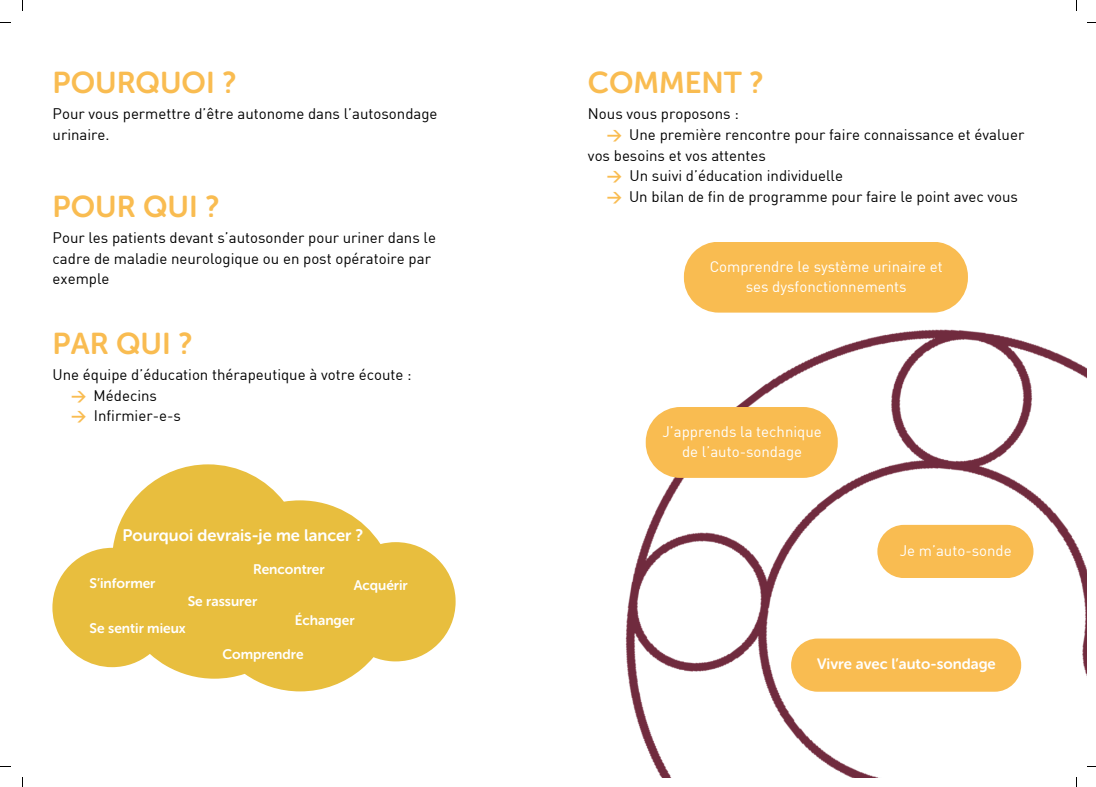
<style>
.page{position:relative;width:1096px;height:787px;background:#fff}
.page>*{position:absolute;margin:0;border:0;box-sizing:border-box;transform-origin:0 0}
.t1{font:30px "Museo Sans Rounded 700";color:#f9bc51}
.t2{font:16.62px "Museo Sans Rounded 700";color:#fff}
.t3{font:15px/20.6px "DIN";color:#000}
.t4{font:15px/20.6px "DIN";color:#fff;text-align:center}
.t5{font:15px "Museo Sans Rounded 700";color:#fff}
.t6{font:13.88px "Museo Sans Rounded 700";color:#fff}
.s1{font-weight:700;color:#f9bc51}
</style>
<div class="page">
<svg style="left:52px;top:464px;width:403px;height:227px;fill:#e8be3e"></svg>
<img style="left:625px;top:269px;width:461px;height:509px">
<div style="left:683px;top:242px;width:284px;height:71px;background:#f9bc51"></div>
<svg style="left:645px;top:407px;width:192px;height:71px;background:#f9c15e"></svg>
<div style="left:877px;top:525px;width:156px;height:53px;background:#f9bc51;border-radius:27px"></div>
<div style="left:791px;top:638px;width:230px;height:54px;background:#f9bc51;border-radius:27px"></div>
<p class="t1" style="left:53px;top:65px;width:185px">POURQUOI ?</p>
<p class="t3" style="left:53px;top:103px;width:386px">Pour vous permettre d’être autonome dans l’autosondage urinaire.</p>
<p class="t1" style="left:53px;top:189px;width:168px">POUR QUI ?</p>
<p class="t3" style="left:53px;top:227px;width:385px">Pour les patients devant s’autosonder pour uriner dans le cadre de maladie neurologique ou en post opératoire par exemple</p>
<p class="t1" style="left:53px;top:326px;width:141px">PAR QUI ?</p>
<p class="t3" style="left:53px;top:364px;width:360px">Une équipe d’éducation thérapeutique à votre écoute :</p>
<p class="t3" style="left:71px;top:385px;width:87px"><span class="s1">&gt;</span> Médecins</p>
<p class="t3" style="left:71px;top:405px;width:111px"><span class="s1">&gt;</span> Infirmier-e-s</p>
<p class="t2" style="left:122px;top:525px;width:242px">Pourquoi devrais-je me lancer ?</p>
<p class="t6" style="left:90px;top:575px;width:67px">S’informer</p>
<p class="t6" style="left:253px;top:561px;width:73px">Rencontrer</p>
<p class="t6" style="left:353px;top:577px;width:56px">Acquérir</p>
<p class="t6" style="left:295px;top:612px;width:61px">Échanger</p>
<p class="t6" style="left:222px;top:646px;width:83px">Comprendre</p>
<p class="t6" style="left:188px;top:593px;width:71px">Se rassurer</p>
<p class="t6" style="left:90px;top:620px;width:98px">Se sentir mieux</p>
<p class="t1" style="left:588px;top:65px;width:177px">COMMENT ?</p>
<p class="t3" style="left:588px;top:103px;width:152px">Nous vous proposons :</p>
<p class="t3" style="left:588px;top:124px;width:438px;text-indent:19px"><span class="s1">&gt;</span> Une première rencontre pour faire connaissance et évaluer vos besoins et vos attentes</p>
<p class="t3" style="left:606px;top:165px;width:238px"><span class="s1">&gt;</span> Un suivi d’éducation individuelle</p>
<p class="t3" style="left:606px;top:186px;width:413px"><span class="s1">&gt;</span> Un bilan de fin de programme pour faire le point avec vous</p>
<p class="t4" style="left:709px;top:255px;width:234px">Comprendre le système urinaire et ses dysfonctionnements</p>
<p class="t4" style="left:662px;top:421px;width:161px">J’apprends la technique de l’auto-sondage</p>
<p class="t4" style="left:899px;top:540px;width:113px">Je m’auto-sonde</p>
<p class="t5" style="left:817px;top:655px;width:180px">Vivre avec l’auto-sondage</p>
</div>
